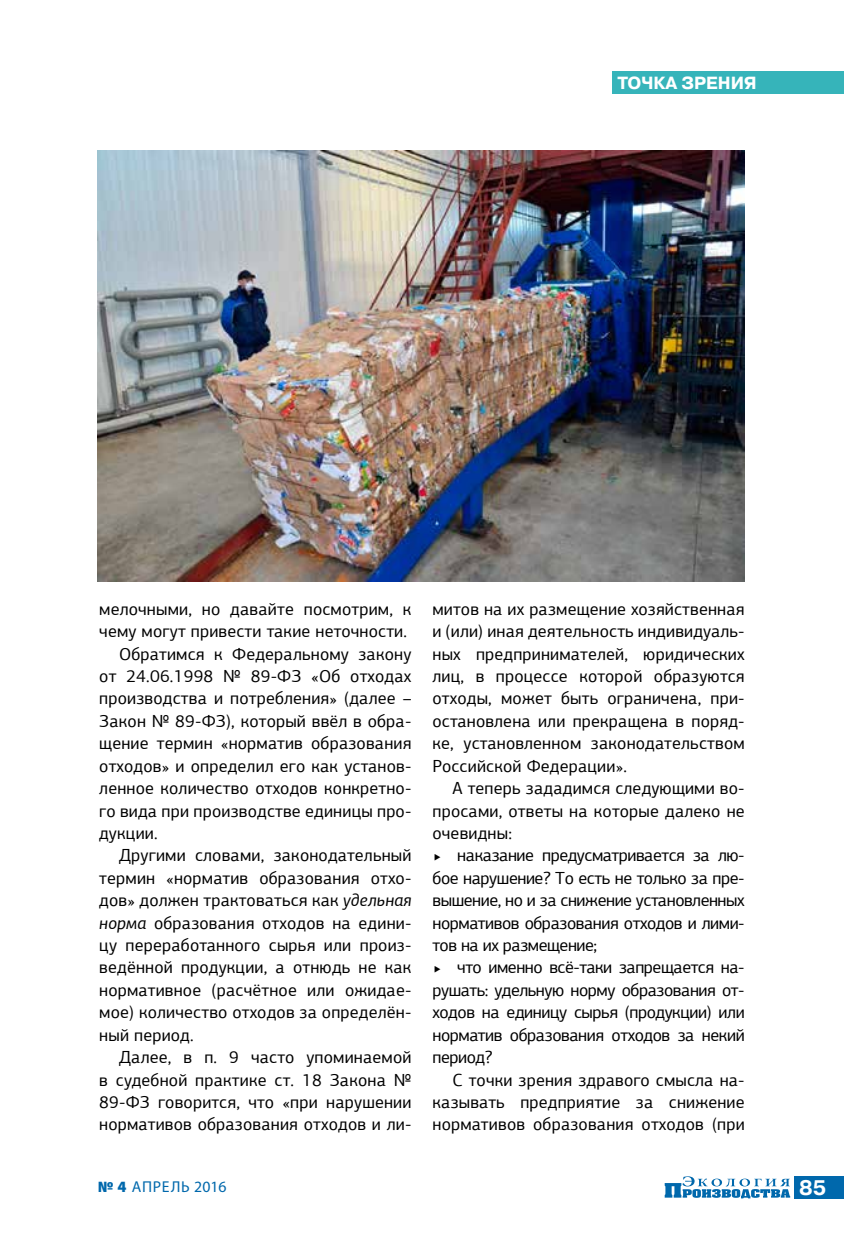
<style>
.page{position:relative;width:844px;height:1241px;background:#fff}
.page>*{position:absolute;margin:0;border:0;box-sizing:border-box;transform-origin:0 0}
.t1{font:700 21px "Pragmatica C";color:#fff}
.t2{font:17.5px/22.4px "PF Agora Sans Pro";letter-spacing:.01em;color:#000;text-align:justify}
.t3{font:700 17.5px "Pragmatica C";color:#fff}
.t4{font:15.75px "Myriad Pro";letter-spacing:.045em;color:#0068ac}
.s1{font-style:italic}
.s2{font-weight:900}
</style>
<div class="page">
<div style="left:794px;top:1176px;width:49px;height:22px;background:#0068ac"></div>
<svg style="left:664px;top:1176px;width:126px;height:22px"></svg>
<div style="left:612px;top:71px;width:231px;height:22px;background:#36b4ba"></div>
<img style="left:98px;top:151px;width:646px;height:430px">
<p class="t3" style="left:617px;top:73px;width:141px">точка зрения</p>
<p class="t2" style="left:99px;top:597px;width:313px">мелочными, но давайте посмотрим, к</p>
<p class="t2" style="left:99px;top:620px;width:309px">чему могут привести такие неточности.</p>
<p class="t2" style="left:119px;top:642px;width:294px">Обратимся к Федеральному закону</p>
<p class="t2" style="left:99px;top:664px;width:313px">от 24.06.1998 № 89-ФЗ «Об отходах</p>
<p class="t2" style="left:99px;top:687px;width:313px">производства и потребления» (далее –</p>
<p class="t2" style="left:99px;top:709px;width:313px">Закон № 89-ФЗ), который ввёл в обра-</p>
<p class="t2" style="left:99px;top:732px;width:313px">щение термин «норматив образования</p>
<p class="t2" style="left:99px;top:754px;width:313px">отходов» и определил его как установ-</p>
<p class="t2" style="left:99px;top:776px;width:313px">ленное количество отходов конкретно-</p>
<p class="t2" style="left:99px;top:799px;width:313px">го вида при производстве единицы про-</p>
<p class="t2" style="left:99px;top:821px;width:60px">дукции.</p>
<p class="t2" style="left:119px;top:844px;width:294px">Другими словами, законодательный</p>
<p class="t2" style="left:99px;top:866px;width:313px">термин «норматив образования отхо-</p>
<p class="t2" style="left:99px;top:888px;width:313px">дов» должен трактоваться как <span class="s1">удельная</span></p>
<p class="t2" style="left:99px;top:911px;width:313px"><span class="s1">норма</span> образования отходов на едини-</p>
<p class="t2" style="left:99px;top:933px;width:313px">цу переработанного сырья или произ-</p>
<p class="t2" style="left:99px;top:956px;width:313px">ведённой продукции, а отнюдь не как</p>
<p class="t2" style="left:99px;top:978px;width:313px">нормативное (расчётное или ожидае-</p>
<p class="t2" style="left:99px;top:1000px;width:313px">мое) количество отходов за определён-</p>
<p class="t2" style="left:99px;top:1023px;width:96px">ный период.</p>
<p class="t2" style="left:119px;top:1045px;width:294px">Далее, в п. 9 часто упоминаемой</p>
<p class="t2" style="left:99px;top:1068px;width:313px">в судебной практике ст. 18 Закона №</p>
<p class="t2" style="left:99px;top:1090px;width:313px">89-ФЗ говорится, что «при нарушении</p>
<p class="t2" style="left:99px;top:1112px;width:313px">нормативов образования отходов и ли-</p>
<p class="t2" style="left:432px;top:597px;width:313px">митов на их размещение хозяйственная и (или) иная деятельность индивидуаль&shy;ных предпринимателей, юридических лиц, в процессе которой образуются отходы, может быть ограничена, при&shy;остановлена или прекращена в поряд&shy;ке, установленном законодательством Российской Федерации».</p>
<p class="t2" style="left:432px;top:776px;width:313px;text-indent:20px">А теперь зададимся следующими во&shy;просами, ответы на которые далеко не очевидны:</p>
<p class="t2" style="left:432px;top:844px;width:313px;text-indent:25px">наказание предусматривается за лю&shy;бое нарушение? То есть не только за пре&shy;вышение, но и за снижение установленных нормативов образования отходов и лими&shy;тов на их размещение;</p>
<p class="t2" style="left:432px;top:956px;width:313px;text-indent:25px">что именно всё-таки запрещается на&shy;рушать: удельную норму образования от&shy;ходов на единицу сырья (продукции) или норматив образования отходов за некий период?</p>
<p class="t2" style="left:432px;top:1068px;width:313px;text-indent:20px">С точки зрения здравого смысла на&shy;казывать предприятие за снижение нормативов образования отходов (при</p>
<p class="t4" style="left:98px;top:1176px;width:130px"><span class="s2">№ 4</span> АПРЕЛЬ 2016</p>
<p class="t1" style="left:799px;top:1176px;width:29px">85</p>
</div>
